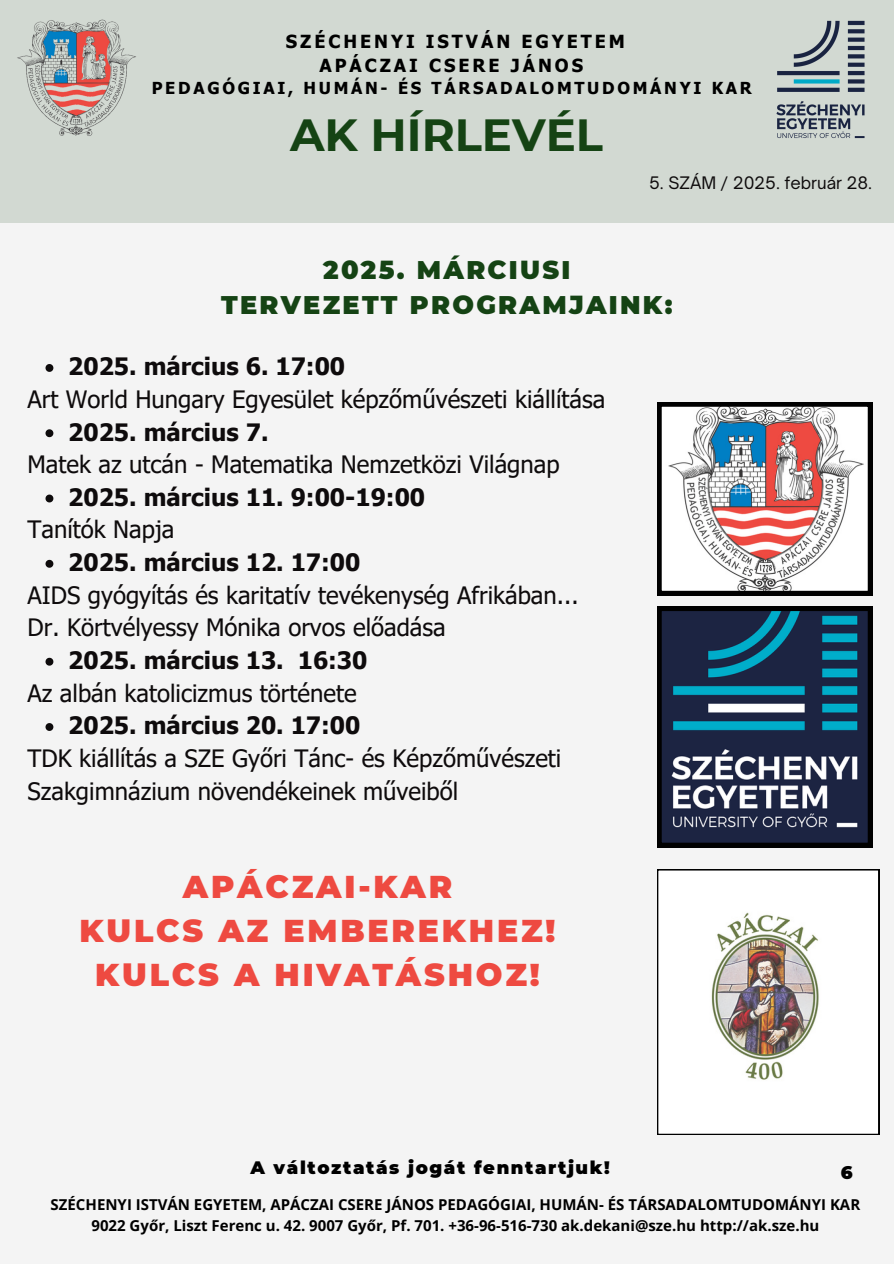
<style>
.page{position:relative;width:894px;height:1264px;background:#fff}
.page>*{position:absolute;margin:0;border:0;box-sizing:border-box;transform-origin:0 0}
.t1{font:700 45px "Montserrat";color:#154314}
.t2{font:900 31.5px/43.8px "Montserrat";letter-spacing:.09em;color:#ee4a41;text-align:center}
.t3{font:900 25.5px/34.8px "Montserrat";letter-spacing:.09em;color:#154314;text-align:center}
.t4{font:24px/32.7px "Tahoma";color:#0e0b0c}
.t5{font:700 24px "Tahoma";color:#0e0b0c}
.t6{font:700 18px/24.8px "Tahoma";letter-spacing:.165em;color:#000;text-align:center}
.t7{font:900 18px "Montserrat";letter-spacing:.09em;color:#000}
.t8{font:700 16.5px "Tahoma";letter-spacing:.165em;color:#000}
.t9{font:16.5px "Open Sauce One";color:#0e0b0c}
.t10{font:700 15px "Open Sans";color:#000}
</style>
<div class="page">
<div style="left:0;top:0;width:893px;height:1263px;background:#f4f4f4"></div>
<svg style="left:657px;top:402px;width:215px;height:193px"></svg>
<div style="left:0;top:0;width:893px;height:222px;background:#d2d9d2"></div>
<img style="left:17px;top:19px;width:119px;height:117px">
<img style="left:776px;top:20px;width:89px;height:119px">
<svg style="left:45px;top:364px;width:8px;height:8px"></svg>
<svg style="left:45px;top:429px;width:8px;height:8px"></svg>
<svg style="left:45px;top:494px;width:8px;height:8px"></svg>
<svg style="left:45px;top:560px;width:8px;height:7px"></svg>
<svg style="left:45px;top:657px;width:8px;height:8px"></svg>
<svg style="left:45px;top:723px;width:8px;height:8px"></svg>
<svg style="left:657px;top:606px;width:215px;height:241px;background:#2d4760"></svg>
<svg style="left:657px;top:869px;width:221px;height:265px"></svg>
<h4 class="t6" style="left:286px;top:28px;width:340px">SZÉCHENYI ISTVÁN EGYETEM<br>APÁCZAI CSERE JÁNOS</h4>
<h4 class="t8" style="left:152px;top:77px;width:601px">PEDAGÓGIAI, HUMÁN- ÉS TÁRSADALOMTUDOMÁNYI KAR</h4>
<h4 class="t1" style="left:290px;top:108px;width:314px">AK HÍRLEVÉL</h4>
<h2 class="t9" style="left:649px;top:172px;width:224px">5. SZÁM / 2025. február 28.</h2>
<p class="t3" style="left:221px;top:253px;width:452px">2025. MÁRCIUSI<br>TERVEZETT PROGRAMJAINK:</p>
<p class="t5" style="left:68px;top:351px;width:278px">2025. március 6. 17:00</p>
<h5 class="t4" style="left:27px;top:382px;width:579px">Art World Hungary Egyesület képzőművészeti kiállítása</h5>
<h1 class="t5" style="left:68px;top:416px;width:202px">2025. március 7.</h1>
<p class="t4" style="left:27px;top:447px;width:533px">Matek az utcán - Matematika Nemzetközi Világnap</p>
<h3 class="t5" style="left:68px;top:482px;width:358px">2025. március 11. 9:00-19:00</h3>
<p class="t4" style="left:27px;top:512px;width:148px">Tanítók Napja</p>
<h4 class="t5" style="left:68px;top:547px;width:293px">2025. március 12. 17:00</h4>
<p class="t4" style="left:27px;top:578px;width:552px">AIDS gyógyítás és karitatív tevékenység Afrikában...<br>Dr. Körtvélyessy Mónika orvos előadása</p>
<h4 class="t5" style="left:68px;top:645px;width:300px">2025. március 13. 16:30</h4>
<p class="t4" style="left:27px;top:675px;width:330px">Az albán katolicizmus története</p>
<p class="t5" style="left:68px;top:710px;width:293px">2025. március 20. 17:00</p>
<p class="t4" style="left:27px;top:741px;width:535px">TDK kiállítás a SZE Győri Tánc- és Képzőművészeti<br>Szakgimnázium növendékeinek műveiből</p>
<p class="t2" style="left:79px;top:864px;width:477px">APÁCZAI-KAR<br>KULCS AZ EMBEREKHEZ!<br>KULCS A HIVATÁSHOZ!</p>
<p class="t7" style="left:250px;top:1156px;width:361px">A változtatás jogát fenntartjuk!</p>
<p class="t7" style="left:840px;top:1161px;width:13px">6</p>
<h4 class="t10" style="left:51px;top:1194px;width:810px">SZÉCHENYI ISTVÁN EGYETEM, APÁCZAI CSERE JÁNOS PEDAGÓGIAI, HUMÁN- ÉS TÁRSADALOMTUDOMÁNYI KAR</h4>
<p class="t10" style="left:91px;top:1214px;width:729px">9022 Győr, Liszt Ferenc u. 42. 9007 Győr, Pf. 701. +36-96-516-730 ak.dekani@sze.hu http://ak.sze.hu</p>
</div>
